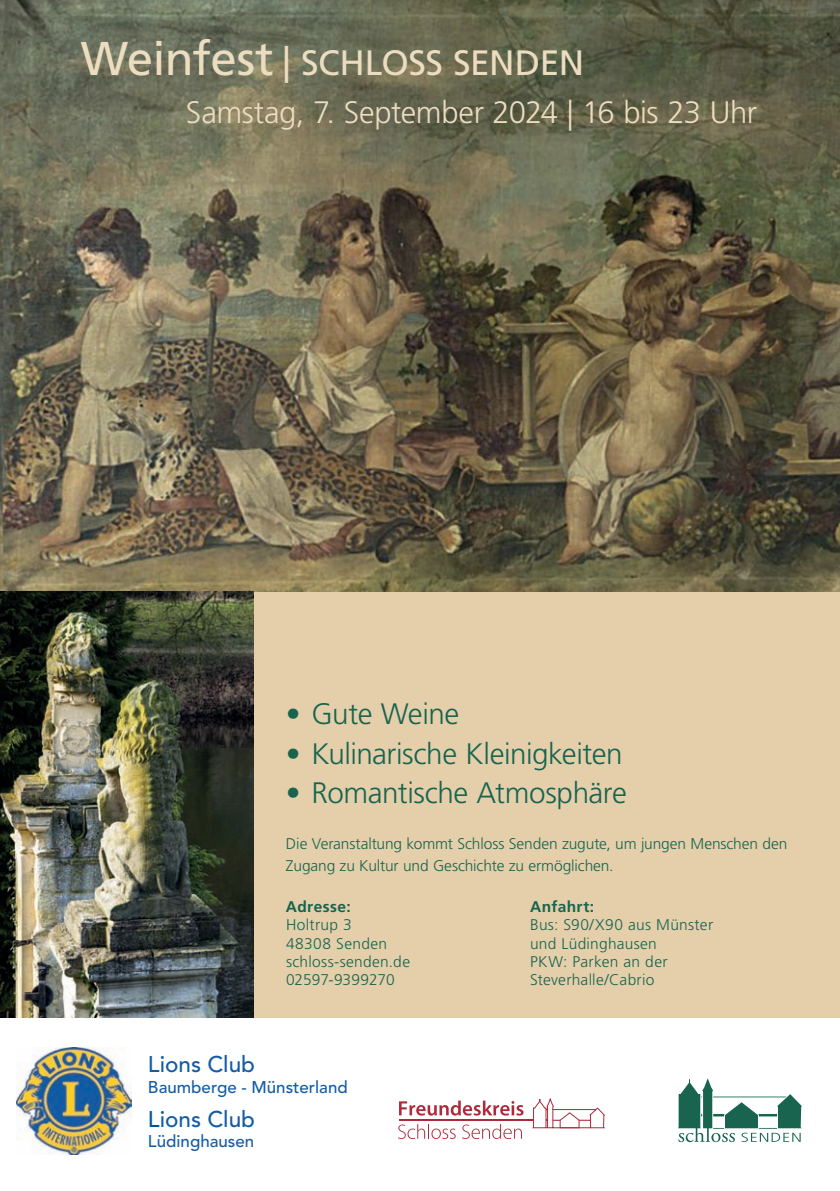
<style>
.page{position:relative;width:840px;height:1191px;background:#fff}
.page>*{position:absolute;margin:0;border:0;box-sizing:border-box;transform-origin:0 0}
.t1{font:35.2px "Frutiger CE";letter-spacing:-.01em;color:#ecdcc0}
.t2{font:300 31px "Frutiger LT";letter-spacing:-.015em;color:#ecdcc0}
.t3{font:300 29.6px "Frutiger LT";letter-spacing:-.015em;color:#18644f}
.t4{font:500 22.6px "Avenir";color:#135ca5}
.t5{font:500 17px "Avenir";color:#135ca5}
.t6{font:300 15.6px/22.6px "Frutiger LT";color:#18644f}
.t7{font:300 15.6px "Frutiger LT";letter-spacing:.02em;color:#18644f}
.t8{font:300 15.6px "Frutiger LT";letter-spacing:.025em;color:#18644f}
.t9{font:700 15.6px "Frutiger LT";letter-spacing:.025em;color:#18644f}
.s1{font-size:47.4px}
.s2{font-size:37px}
.s3{color:#03549b}
</style>
<div class="page">
<img style="left:0;top:0;width:839px;height:591px">
<div style="left:244px;top:591px;width:595px;height:426px;background:#e4cfaa"></div>
<img style="left:0;top:591px;width:253px;height:426px">
<svg style="left:678px;top:1078px;width:123px;height:64px"></svg>
<hr style="left:398px;top:1119px;width:135px;height:1px;background:#ae2a3a">
<svg style="left:399px;top:1100px;width:124px;height:15px"></svg>
<svg style="left:398px;top:1124px;width:57px;height:15px"></svg>
<svg style="left:462px;top:1124px;width:59px;height:15px"></svg>
<svg style="left:531px;top:1098px;width:73px;height:30px"></svg>
<img style="left:17px;top:1047px;width:114px;height:107px">
<h1 class="t1" style="left:81px;top:42px;width:504px"><span class="s1">Weinfest</span> <span class="s2">|</span> SCHLOSS SENDEN</h1>
<h2 class="t2" style="left:186px;top:95px;width:572px">Samstag, 7. September 2024 | 16 bis 23 Uhr</h2>
<h3 class="t3" style="left:286px;top:697px;width:175px">• Gute Weine</h3>
<h3 class="t3" style="left:286px;top:737px;width:338px">• Kulinarische Kleinigkeiten</h3>
<h3 class="t3" style="left:286px;top:776px;width:342px">• Romantische Atmosphäre</h3>
<p class="t6" style="left:286px;top:832px;width:502px">Die Veranstaltung kommt Schloss Senden zugute, um jungen Menschen den<br>Zugang zu Kultur und Geschichte zu ermöglichen.</p>
<p class="t9" style="left:286px;top:897px;width:66px">Adresse:</p>
<p class="t9" style="left:530px;top:897px;width:65px">Anfahrt:</p>
<p class="t7" style="left:286px;top:916px;width:67px">Holtrup 3</p>
<p class="t6" style="left:530px;top:914px;width:184px">Bus: S90/X90 aus Münster</p>
<p class="t8" style="left:286px;top:934px;width:102px">48308 Senden</p>
<p class="t6" style="left:530px;top:932px;width:128px">und Lüdinghausen</p>
<p class="t8" style="left:286px;top:952px;width:125px">schloss-senden.de</p>
<p class="t7" style="left:530px;top:952px;width:139px">PKW: Parken an der</p>
<p class="t6" style="left:286px;top:969px;width:110px">02597-9399270</p>
<p class="t7" style="left:530px;top:971px;width:126px">Steverhalle/Cabrio</p>
<h3 class="t4" style="left:148px;top:1051px;width:108px">Lions Club</h3>
<p class="t5" style="left:148px;top:1077px;width:201px">Baumberge - Münsterland</p>
<h3 class="t4" style="left:148px;top:1106px;width:108px"><span class="s3">L</span>ions Club</h3>
<p class="t5" style="left:148px;top:1131px;width:108px">Lüdinghausen</p>
</div>
